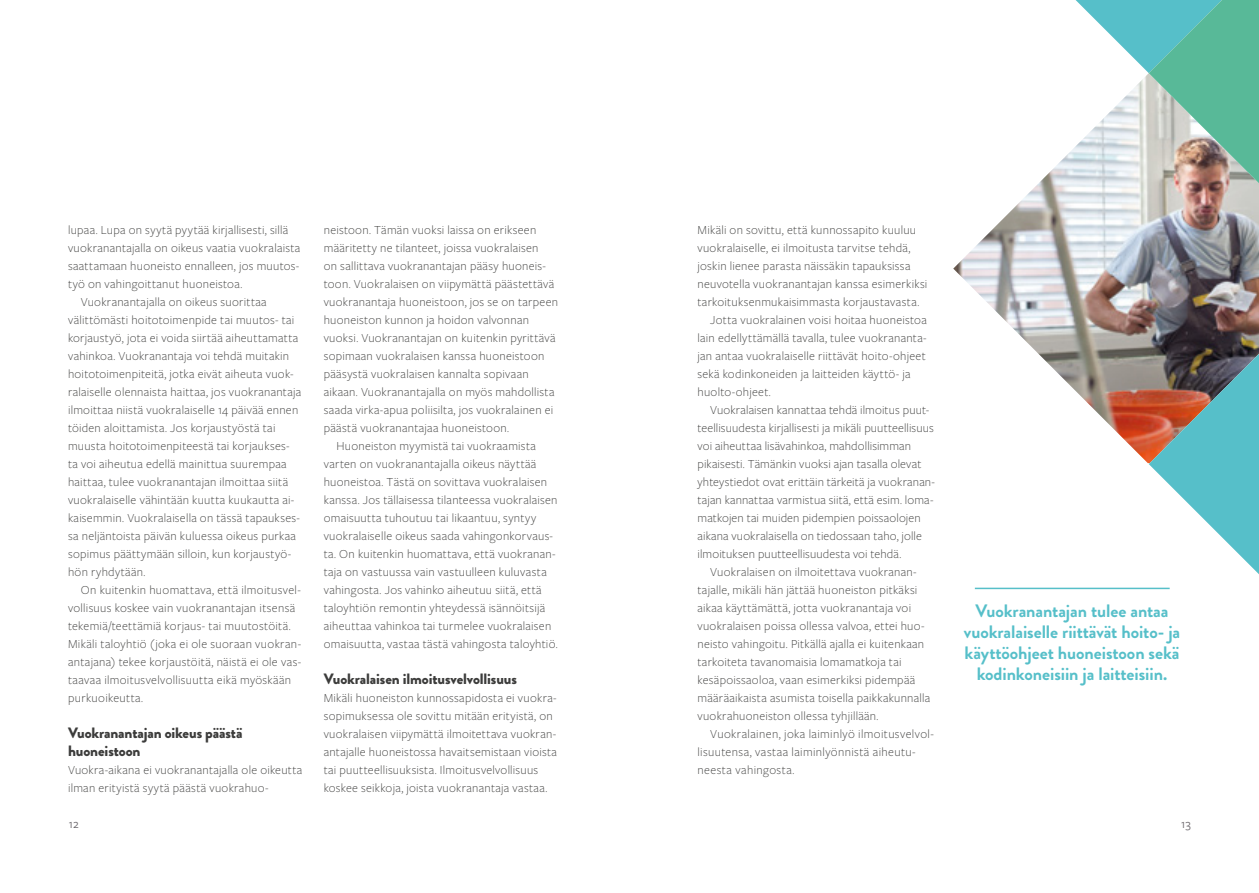
<style>
.page{position:relative;width:1259px;height:893px;background:#fff}
.page>*{position:absolute;margin:0;border:0;box-sizing:border-box;transform-origin:0 0}
.t1{font:700 18px/21px "Brandon Grotesque";letter-spacing:-.005em;color:#56bfc9;text-align:center}
.t2{font:900 15px/18px "Brandon Grotesque";letter-spacing:-.01em;color:#3c3c3b}
.t3{font:300 12.75px/18px "Freight Sans Pro";letter-spacing:.02em;color:#3c3c3b}
.t4{font:12.75px "Freight Sans Pro";color:#69656a}
</style>
<div class="page">
<img style="left:953px;top:147px;width:306px;height:316px">
<svg style="left:1148px;top:354px;width:111px;height:220px"></svg>
<svg style="left:1075px;top:0;width:184px;height:183px"></svg>
<hr style="left:975px;top:588px;width:194px;height:1px;background:#56bfc9">
<p class="t3" style="left:68px;top:220px;width:222px">lupaa. Lupa on syytä pyytää kirjallisesti, sillä</p>
<p class="t3" style="left:68px;top:238px;width:234px">vuokranantajalla on oikeus vaatia vuokralaista</p>
<p class="t3" style="left:68px;top:256px;width:233px">saattamaan huoneisto ennalleen, jos muutos-</p>
<p class="t3" style="left:68px;top:274px;width:176px">työ on vahingoittanut huoneistoa.</p>
<p class="t3" style="left:81px;top:292px;width:187px">Vuokranantajalla on oikeus suorittaa</p>
<p class="t3" style="left:68px;top:310px;width:228px">välittömästi hoitotoimenpide tai muutos- tai</p>
<p class="t3" style="left:68px;top:328px;width:232px">korjaustyö, jota ei voida siirtää aiheuttamatta</p>
<p class="t3" style="left:68px;top:346px;width:223px">vahinkoa. Vuokranantaja voi tehdä muitakin</p>
<p class="t3" style="left:68px;top:364px;width:227px">hoitotoimenpiteitä, jotka eivät aiheuta vuok-</p>
<p class="t3" style="left:68px;top:382px;width:235px">ralaiselle olennaista haittaa, jos vuokranantaja</p>
<p class="t3" style="left:68px;top:400px;width:232px">ilmoittaa niistä vuokralaiselle 14 päivää ennen</p>
<p class="t3" style="left:68px;top:418px;width:209px">töiden aloittamista. Jos korjaustyöstä tai</p>
<p class="t3" style="left:68px;top:436px;width:223px">muusta hoitotoimenpiteestä tai korjaukses-</p>
<p class="t3" style="left:68px;top:454px;width:220px">ta voi aiheutua edellä mainittua suurempaa</p>
<p class="t3" style="left:68px;top:472px;width:221px">haittaa, tulee vuokranantajan ilmoittaa siitä</p>
<p class="t3" style="left:68px;top:490px;width:228px">vuokralaiselle vähintään kuutta kuukautta ai-</p>
<p class="t3" style="left:68px;top:508px;width:233px">kaisemmin. Vuokralaisella on tässä tapaukses-</p>
<p class="t3" style="left:68px;top:526px;width:229px">sa neljäntoista päivän kuluessa oikeus purkaa</p>
<p class="t3" style="left:68px;top:544px;width:225px">sopimus päättymään silloin, kun korjaustyö-</p>
<p class="t3" style="left:68px;top:562px;width:79px">hön ryhdytään.</p>
<p class="t3" style="left:81px;top:580px;width:221px">On kuitenkin huomattava, että ilmoitusvel-</p>
<p class="t3" style="left:68px;top:598px;width:229px">vollisuus koskee vain vuokranantajan itsensä</p>
<p class="t3" style="left:68px;top:616px;width:224px">tekemiä/teettämiä korjaus- tai muutostöitä.</p>
<p class="t3" style="left:68px;top:634px;width:235px">Mikäli taloyhtiö (joka ei ole suoraan vuokran-</p>
<p class="t3" style="left:68px;top:652px;width:235px">antajana) tekee korjaustöitä, näistä ei ole vas-</p>
<p class="t3" style="left:68px;top:670px;width:225px">taavaa ilmoitusvelvollisuutta eikä myöskään</p>
<p class="t3" style="left:68px;top:688px;width:77px">purkuoikeutta.</p>
<p class="t2" style="left:68px;top:724px;width:176px">Vuokranantajan oikeus päästä huoneistoon</p>
<p class="t3" style="left:68px;top:760px;width:236px">Vuokra-aikana ei vuokranantajalla ole oikeutta ilman erityistä syytä päästä vuokrahuo-</p>
<p class="t3" style="left:324px;top:220px;width:214px">neistoon. Tämän vuoksi laissa on erikseen</p>
<p class="t3" style="left:324px;top:238px;width:216px">määritetty ne tilanteet, joissa vuokralaisen</p>
<p class="t3" style="left:324px;top:256px;width:224px">on sallittava vuokranantajan pääsy huoneis-</p>
<p class="t3" style="left:324px;top:274px;width:232px">toon. Vuokralaisen on viipymättä päästettävä</p>
<p class="t3" style="left:324px;top:292px;width:236px">vuokranantaja huoneistoon, jos se on tarpeen</p>
<p class="t3" style="left:324px;top:310px;width:207px">huoneiston kunnon ja hoidon valvonnan</p>
<p class="t3" style="left:324px;top:328px;width:233px">vuoksi. Vuokranantajan on kuitenkin pyrittävä</p>
<p class="t3" style="left:324px;top:346px;width:222px">sopimaan vuokralaisen kanssa huoneistoon</p>
<p class="t3" style="left:324px;top:364px;width:206px">pääsystä vuokralaisen kannalta sopivaan</p>
<p class="t3" style="left:324px;top:382px;width:232px">aikaan. Vuokranantajalla on myös mahdollista</p>
<p class="t3" style="left:324px;top:400px;width:231px">saada virka-apua poliisilta, jos vuokralainen ei</p>
<p class="t3" style="left:324px;top:418px;width:187px">päästä vuokranantajaa huoneistoon.</p>
<p class="t3" style="left:336px;top:436px;width:201px">Huoneiston myymistä tai vuokraamista</p>
<p class="t3" style="left:324px;top:454px;width:214px">varten on vuokranantajalla oikeus näyttää</p>
<p class="t3" style="left:324px;top:472px;width:225px">huoneistoa. Tästä on sovittava vuokralaisen</p>
<p class="t3" style="left:324px;top:490px;width:235px">kanssa. Jos tällaisessa tilanteessa vuokralaisen</p>
<p class="t3" style="left:324px;top:508px;width:214px">omaisuutta tuhoutuu tai likaantuu, syntyy</p>
<p class="t3" style="left:324px;top:526px;width:231px">vuokralaiselle oikeus saada vahingonkorvaus-</p>
<p class="t3" style="left:324px;top:544px;width:233px">ta. On kuitenkin huomattava, että vuokranan-</p>
<p class="t3" style="left:324px;top:562px;width:224px">taja on vastuussa vain vastuulleen kuluvasta</p>
<p class="t3" style="left:324px;top:580px;width:219px">vahingosta. Jos vahinko aiheutuu siitä, että</p>
<p class="t3" style="left:324px;top:598px;width:223px">taloyhtiön remontin yhteydessä isännöitsijä</p>
<p class="t3" style="left:324px;top:616px;width:229px">aiheuttaa vahinkoa tai turmelee vuokralaisen</p>
<p class="t3" style="left:324px;top:634px;width:235px">omaisuutta, vastaa tästä vahingosta taloyhtiö.</p>
<p class="t2" style="left:324px;top:670px;width:195px">Vuokralaisen ilmoitusvelvollisuus</p>
<p class="t3" style="left:324px;top:688px;width:235px">Mikäli huoneiston kunnossapidosta ei vuokra&shy;sopimuksessa ole sovittu mitään erityistä, on vuokralaisen viipymättä ilmoitettava vuokran&shy;antajalle huoneistossa havaitsemistaan vioista tai puutteellisuuksista. Ilmoitusvelvollisuus koskee seikkoja, joista vuokranantaja vastaa.</p>
<p class="t3" style="left:697px;top:220px;width:220px">Mikäli on sovittu, että kunnossapito kuuluu</p>
<p class="t3" style="left:697px;top:238px;width:214px">vuokralaiselle, ei ilmoitusta tarvitse tehdä,</p>
<p class="t3" style="left:697px;top:256px;width:214px">joskin lienee parasta näissäkin tapauksissa</p>
<p class="t3" style="left:697px;top:274px;width:231px">neuvotella vuokranantajan kanssa esimerkiksi</p>
<p class="t3" style="left:697px;top:292px;width:223px">tarkoituksenmukaisimmasta korjaustavasta.</p>
<p class="t3" style="left:710px;top:310px;width:218px">Jotta vuokralainen voisi hoitaa huoneistoa</p>
<p class="t3" style="left:697px;top:328px;width:231px">lain edellyttämällä tavalla, tulee vuokrananta-</p>
<p class="t3" style="left:697px;top:346px;width:230px">jan antaa vuokralaiselle riittävät hoito-ohjeet</p>
<p class="t3" style="left:697px;top:364px;width:214px">sekä kodinkoneiden ja laitteiden käyttö- ja</p>
<p class="t3" style="left:697px;top:382px;width:75px">huolto-ohjeet.</p>
<p class="t3" style="left:710px;top:400px;width:220px">Vuokralaisen kannattaa tehdä ilmoitus puut-</p>
<p class="t3" style="left:697px;top:418px;width:238px">teellisuudesta kirjallisesti ja mikäli puutteellisuus</p>
<p class="t3" style="left:697px;top:436px;width:215px">voi aiheuttaa lisävahinkoa, mahdollisimman</p>
<p class="t3" style="left:697px;top:454px;width:225px">pikaisesti. Tämänkin vuoksi ajan tasalla olevat</p>
<p class="t3" style="left:697px;top:472px;width:239px">yhteystiedot ovat erittäin tärkeitä ja vuokranan-</p>
<p class="t3" style="left:697px;top:490px;width:237px">tajan kannattaa varmistua siitä, että esim. loma-</p>
<p class="t3" style="left:697px;top:508px;width:225px">matkojen tai muiden pidempien poissaolojen</p>
<p class="t3" style="left:697px;top:526px;width:226px">aikana vuokralaisella on tiedossaan taho, jolle</p>
<p class="t3" style="left:697px;top:544px;width:205px">ilmoituksen puutteellisuudesta voi tehdä.</p>
<p class="t3" style="left:710px;top:562px;width:208px">Vuokralaisen on ilmoitettava vuokranan-</p>
<p class="t3" style="left:697px;top:580px;width:221px">tajalle, mikäli hän jättää huoneiston pitkäksi</p>
<p class="t3" style="left:697px;top:598px;width:215px">aikaa käyttämättä, jotta vuokranantaja voi</p>
<p class="t3" style="left:697px;top:616px;width:229px">vuokralaisen poissa ollessa valvoa, ettei huo-</p>
<p class="t3" style="left:697px;top:634px;width:228px">neisto vahingoitu. Pitkällä ajalla ei kuitenkaan</p>
<p class="t3" style="left:697px;top:652px;width:205px">tarkoiteta tavanomaisia lomamatkoja tai</p>
<p class="t3" style="left:697px;top:670px;width:219px">kesäpoissaoloa, vaan esimerkiksi pidempää</p>
<p class="t3" style="left:697px;top:688px;width:234px">määräaikaista asumista toisella paikkakunnalla</p>
<p class="t3" style="left:697px;top:706px;width:183px">vuokrahuoneiston ollessa tyhjillään.</p>
<p class="t3" style="left:710px;top:724px;width:225px">Vuokralainen, joka laiminlyö ilmoitusvelvol-</p>
<p class="t3" style="left:697px;top:742px;width:220px">lisuutensa, vastaa laiminlyönnistä aiheutu-</p>
<p class="t3" style="left:697px;top:760px;width:98px">neesta vahingosta.</p>
<h1 class="t1" style="left:964px;top:601px;width:218px">Vuokranantajan tulee antaa vuokralaiselle riittävät hoito- ja käyttöohjeet huoneistoon sekä kodinkoneisiin ja laitteisiin.</h1>
<p class="t4" style="left:69px;top:816px;width:11px">12</p>
<p class="t4" style="left:1181px;top:816px;width:11px">13</p>
</div>
